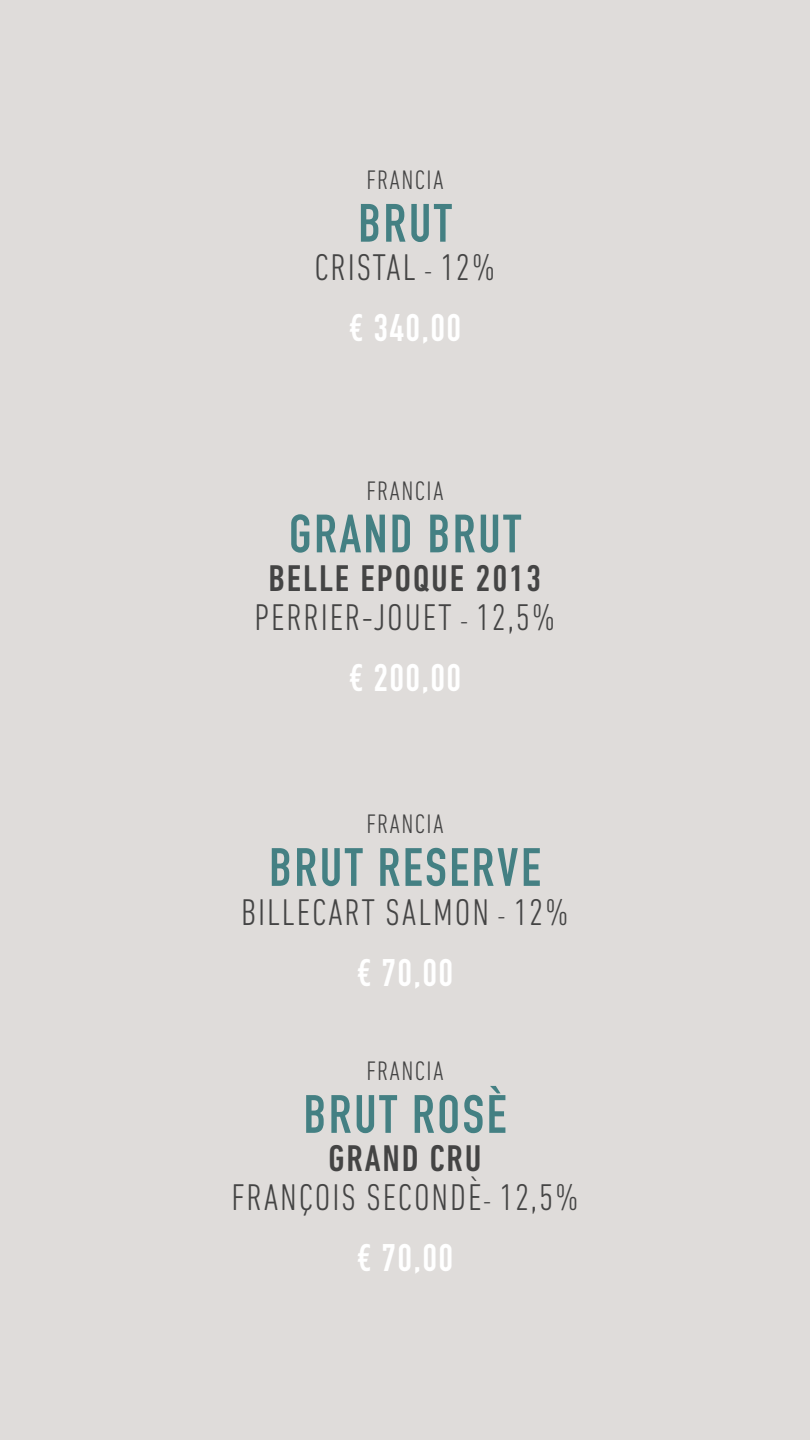
<style>
.page{position:relative;width:810px;height:1440px;background:#dfdcda}
.page>*{position:absolute;margin:0;border:0;box-sizing:border-box;transform-origin:0 0}
.t1{font:700 53.03px "DIN Condensed";letter-spacing:.05em;color:#448083}
.t2{font:300 condensed 37.88px "DIN Next LT Pro";letter-spacing:.05em;color:#444}
.t3{font:700 37.88px "DIN Condensed";letter-spacing:.05em;color:#fff}
.t4{font:500 condensed 37.88px "DIN Next LT Pro";letter-spacing:.05em;color:#444}
.t5{font:300 condensed 27.3px "DIN Next LT Pro";letter-spacing:.05em;color:#444}
.s1{font-size:27.3px}
</style>
<div class="page">
<p class="t5" style="left:366px;top:164px;width:79px">FRANCIA</p>
<p class="t1" style="left:358px;top:187px;width:95px">BRUT</p>
<p class="t2" style="left:315px;top:246px;width:182px">CRISTAL <span class="s1">-</span> 12%</p>
<p class="t3" style="left:349px;top:303px;width:113px">€ 340,00</p>
<p class="t5" style="left:366px;top:475px;width:79px">FRANCIA</p>
<p class="t1" style="left:289px;top:498px;width:233px">GRAND BRUT</p>
<p class="t4" style="left:269px;top:557px;width:274px">BELLE EPOQUE 2013</p>
<p class="t2" style="left:255px;top:595px;width:302px">PERRIER-JOUET <span class="s1">-</span> 12,5%</p>
<p class="t3" style="left:349px;top:652px;width:113px">€ 200,00</p>
<p class="t5" style="left:366px;top:809px;width:79px">FRANCIA</p>
<p class="t1" style="left:269px;top:832px;width:273px">BRUT RESERVE</p>
<p class="t2" style="left:241px;top:890px;width:329px">BILLECART SALMON <span class="s1">-</span> 12%</p>
<p class="t3" style="left:357px;top:947px;width:97px">€ 70,00</p>
<p class="t5" style="left:366px;top:1056px;width:79px">FRANCIA</p>
<p class="t1" style="left:304px;top:1079px;width:204px">BRUT ROSÈ</p>
<p class="t4" style="left:328px;top:1137px;width:155px">GRAND CRU</p>
<p class="t2" style="left:231px;top:1176px;width:349px">FRANÇOIS SECONDÈ<span class="s1">-</span> 12,5%</p>
<p class="t3" style="left:357px;top:1233px;width:97px">€ 70,00</p>
</div>
